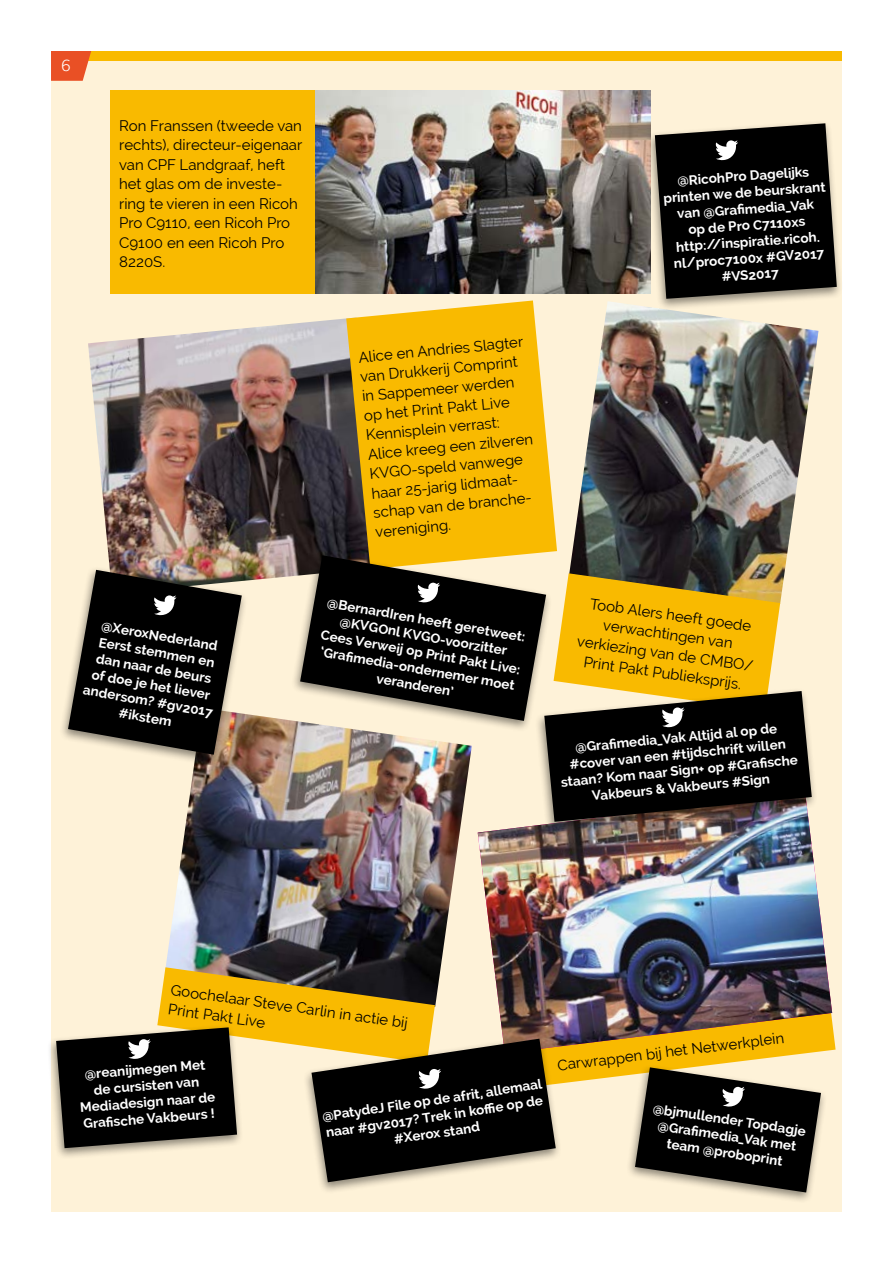
<style>
.page{position:relative;width:893px;height:1263px;background:#fff}
.page>*{position:absolute;margin:0;border:0;box-sizing:border-box;transform-origin:0 0}
.t1{font:300 16.5px "Formata";color:#fff}
.t2{font:15px/19.5px "Raleway";color:#000}
.t3{font:700 13.5px/16.5px "Raleway";color:#fff;text-align:center}
</style>
<div class="page">
<div style="left:51px;top:51px;width:791px;height:1161px;background:#fef2d8"></div>
<img style="left:165px;top:714px;width:297px;height:253px">
<img style="left:572px;top:301px;width:246px;height:254px">
<img style="left:310px;top:90px;width:340px;height:204px">
<div style="left:111px;top:90px;width:204px;height:203px;background:#f9ba00"></div>
<img style="left:88px;top:318px;width:258px;height:263px">
<svg style="left:346px;top:300px;width:211px;height:252px;fill:#f9ba00"></svg>
<div style="left:646px;top:120px;width:197px;height:191px;background:#000;opacity:.45"></div>
<div style="left:291px;top:551px;width:261px;height:181px;background:#000;opacity:.45"></div>
<div style="left:59px;top:566px;width:189px;height:200px;background:#000;opacity:.45"></div>
<div style="left:626px;top:1064px;width:201px;height:140px;background:#000;opacity:.45"></div>
<div style="left:47px;top:1024px;width:197px;height:136px;background:#000;opacity:.45"></div>
<svg style="left:655px;top:123px;width:182px;height:176px"></svg>
<svg style="left:68px;top:570px;width:174px;height:185px"></svg>
<img style="left:478px;top:825px;width:349px;height:142px">
<div style="left:535px;top:687px;width:283px;height:147px;background:#000;opacity:.45"></div>
<svg style="left:300px;top:555px;width:512px;height:267px"></svg>
<svg style="left:56px;top:967px;width:780px;height:225px"></svg>
<div style="left:51px;top:51px;width:790px;height:10px;background:#f9ba00"></div>
<svg style="left:51px;top:51px;width:40px;height:30px"></svg>
<p class="t1" style="left:61px;top:55px;width:11px">6</p>
<p class="t2" style="left:119px;top:115px;width:185px">Ron Franssen (tweede van rechts), directeur-eigenaar van CPF Landgraaf, heft het glas om de investe&shy;ring te vieren in een Ricoh<br>Pro C9110, een Ricoh Pro<br>C9100 en een Ricoh Pro<br>8220S.</p>
<p class="t3" style="left:96px;top:616px;width:133px;rotate:10deg">@XeroxNederland<br>Eerststemmen en dan naarde beurs of doe je hetliever andersom? #gv2017 #ikstem</p>
<p class="t2" style="left:356px;top:349px;width:168px;rotate:-6deg">Alice en Andries Slagter van Drukkerij Comprint in Sappemeer werden op hetPrintPaktLive<br>Kennisplein verrast:<br>Alice kreeg een zilveren<br>KVGO-speld vanwege haar 25-jarig lidmaat&shy;schap van de branche&shy;vereniging.</p>
<p class="t3" style="left:328px;top:594px;width:204px;rotate:10deg">@BernardIren heeftgeretweet: @KVGOnl KVGO-voorzitter<br>Cees Verweij op PrintPaktLive: ‘Grafi media-ondernemer moet veranderen’</p>
<p class="t3" style="left:662px;top:173px;width:167px;rotate:-4deg">@RicohPro Dagelijks printen we de beurskrant van @Grafi media_Vak<br>op de Pro C7110xs http://inspiratie.ricoh. nl/proc7100x #GV2017 #VS2017</p>
<p class="t2" style="left:584px;top:593px;width:179px;text-align:center;rotate:8deg">Toob Alers heeftgoede verwachtingen van verkiezing van de CMBO/<br>PrintPaktPublieksprijs.</p>
<p class="t3" style="left:557px;top:740px;width:239px;rotate:-5deg">@Grafi media_Vak Altijd al op de #covervan een #tijdschriftwillen staan? Kom naar Sign+ op #Grafi sche<br>Vakbeurs &amp; Vakbeurs #Sign</p>
<p class="t2" style="left:172px;top:980px;width:240px;rotate:8deg">Goochelaar Steve Carlin in actie bij<br>PrintPaktLive</p>
<p class="t3" style="left:77px;top:1066px;width:137px;rotate:-4deg">@reanijmegen Met de cursisten van<br>Mediadesign naarde<br>Grafi sche Vakbeurs !</p>
<p class="t3" style="left:321px;top:1109px;width:224px;rotate:-9deg">@PatydeJ File op de afrit, allemaal naar #gv2017? Trek in koffi e op de #Xerox stand</p>
<p class="t2" style="left:556px;top:1056px;width:230px;rotate:-7deg">Carwrappen bij hetNetwerkplein</p>
<p class="t3" style="left:654px;top:1099px;width:156px;rotate:9deg">@bjmullenderTopdagje @Grafi media_Vak met team @proboprint</p>
</div>
